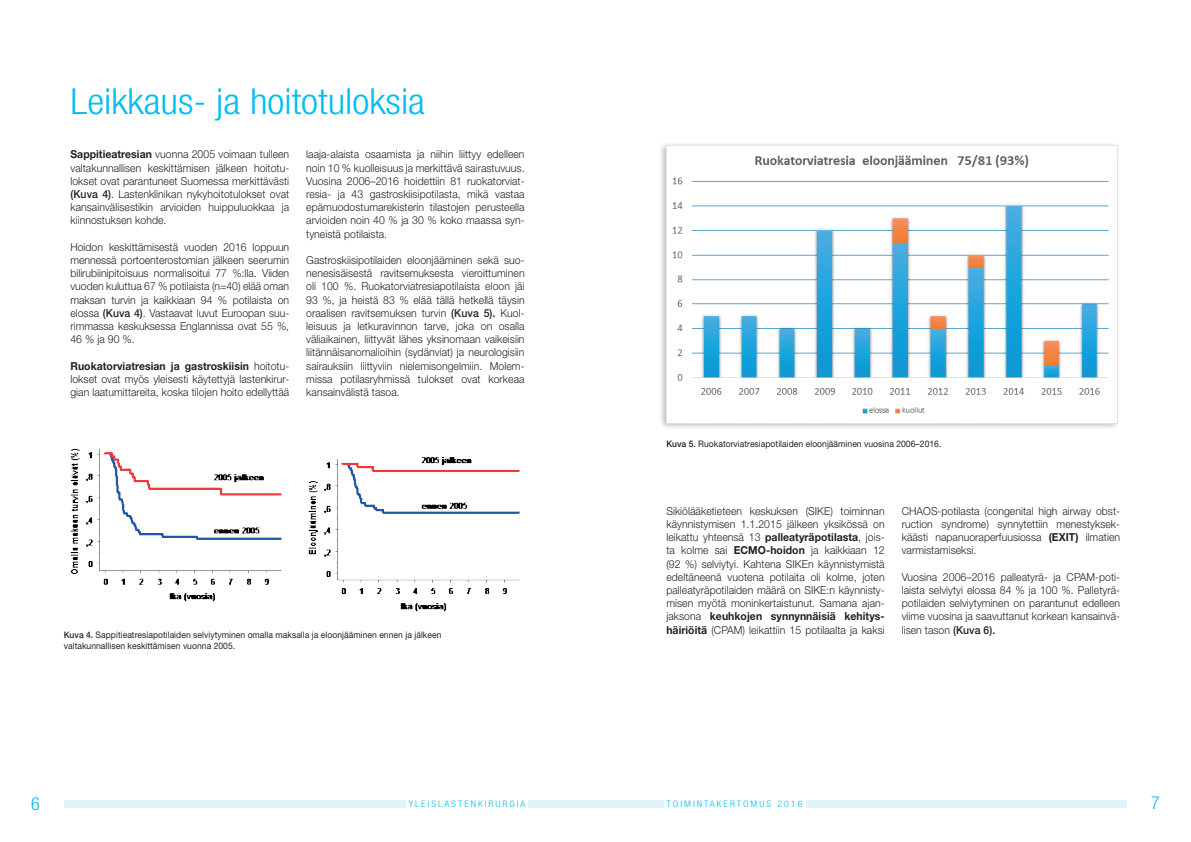
<style>
.page{position:relative;width:1191px;height:842px;background:#fff}
.page>*{position:absolute;margin:0;border:0;box-sizing:border-box;transform-origin:0 0}
.t1{font:300 condensed 36px "Helvetica Neue";color:#01bdf2;scale:1.1 1}
.t2{font:300 condensed 18px "Helvetica Neue";color:#01bdf2}
.t3{font:300 11px/13.2px "Helvetica Neue";letter-spacing:.005em;color:#231f20;text-align:justify;scale:.95 1}
.t4{font:9px/10.8px "Helvetica Neue";letter-spacing:.005em;color:#231f20;scale:.95 1}
.t5{font:300 condensed 9px "Helvetica Neue";letter-spacing:.2em;color:#01bdf2;scale:1.1 1}
.s1{font-weight:700}
.s2{font-weight:500}
</style>
<div class="page">
<div style="left:0;top:801px;width:1191px;height:7px;background:#e1f4fc"></div>
<div style="left:406px;top:789px;width:121px;height:29px;background:#fff"></div>
<div style="left:664px;top:791px;width:142px;height:29px;background:#fff"></div>
<div style="left:0;top:801px;width:63px;height:7px;background:#fff"></div>
<div style="left:1127px;top:801px;width:64px;height:7px;background:#fff"></div>
<img style="left:70px;top:449px;width:212px;height:153px">
<img style="left:308px;top:457px;width:212px;height:155px">
<div style="left:658px;top:141px;width:462px;height:289px;background:#231f20;opacity:.3"></div>
<img style="left:666px;top:145px;width:451px;height:278px">
<h1 class="t1" style="left:70px;top:80px;width:324px">Leikkaus- ja hoitotuloksia</h1>
<p class="t3" style="left:70px;top:148px;width:232px"><span class="s1">Sappitieatresian</span> vuonna 2005 voimaan tulleen valtakunnallisen keskittämisen jälkeen hoitotu&shy;lokset ovat parantuneet Suomessa merkittävästi <span class="s2">(Kuva 4)</span>. Lastenklinikan nykyhoitotulokset ovat kansainvälisestikin arvioiden huippuluokkaa ja kiinnostuksen kohde.</p>
<p class="t3" style="left:70px;top:240px;width:232px">Hoidon keskittämisestä vuoden 2016 loppuun mennessä portoenterostomian jälkeen seerumin bilirubiinipitoisuus normalisoitui 77 %:lla. Viiden vuoden kuluttua 67 % potilaista (n=40) elää oman maksan turvin ja kaikkiaan 94 % potilaista on elossa <span class="s2">(Kuva 4)</span>. Vastaavat luvut Euroopan suu&shy;rimmassa keskuksessa Englannissa ovat 55 %, 46 % ja 90 %.</p>
<p class="t3" style="left:70px;top:359px;width:232px"><span class="s1">Ruokatorviatresian ja gastroskiisin</span> hoitotu&shy;lokset ovat myös yleisesti käytettyjä lastenkirur&shy;gian laatumittareita, koska tilojen hoito edellyttää</p>
<p class="t3" style="left:306px;top:148px;width:231px">laaja-alaista osaamista ja niihin liittyy edelleen noin 10 % kuolleisuus ja merkittävä sairastuvuus.<br>Vuosina 2006–2016 hoidettiin 81 ruokatorviat&shy;resia- ja 43 gastroskiisipotilasta, mikä vastaa epämuodostumarekisterin tilastojen perusteella arvioiden noin 40 % ja 30 % koko maassa syn&shy;tyneistä potilaista.</p>
<p class="t3" style="left:306px;top:253px;width:231px">Gastroskiisipotilaiden eloonjääminen sekä suo&shy;nenesisäisestä ravitsemuksesta vieroittuminen oli 100 %. Ruokatorviatresiapotilaista eloon jäi 93 %, ja heistä 83 % elää tällä hetkellä täysin oraalisen ravitsemuksen turvin <span class="s2">(Kuva 5).</span> Kuol&shy;leisuus ja letkuravinnon tarve, joka on osalla väliaikainen, liittyvät lähes yksinomaan vaikeisiin liitännäisanomalioihin (sydänviat) ja neurologisiin sairauksiin liittyviin nielemisongelmiin. Molem&shy;missa potilasryhmissä tulokset ovat korkeaa kansainvälistä tasoa.</p>
<p class="t4" style="left:64px;top:629px;width:399px"><span class="s2">Kuva 4.</span> Sappitieatresiapotilaiden selviytyminen omalla maksalla ja eloonjääminen ennen ja jälkeen valtakunnallisen keskittämisen vuonna 2005.</p>
<p class="t4" style="left:666px;top:438px;width:291px"><span class="s2">Kuva 5.</span> Ruokatorviatresiapotilaiden eloonjääminen vuosina 2006–2016.</p>
<p class="t3" style="left:666px;top:504px;width:231px">Sikiölääketieteen keskuksen (SIKE) toiminnan käynnistymisen 1.1.2015 jälkeen yksikössä on leikattu yhteensä 13 <span class="s1">palleatyräpotilasta</span>, jois&shy;ta kolme sai <span class="s1">ECMO-hoidon</span> ja kaikkiaan 12 (92 %) selviytyi. Kahtena SIKEn käynnistymistä edeltäneenä vuotena potilaita oli kolme, joten palleatyräpotilaiden määrä on SIKE:n käynnisty&shy;misen myötä moninkertaistunut. Samana ajan&shy;jaksona <span class="s1">keuhkojen synnynnäisiä kehitys&shy;häiriöitä</span> (CPAM) leikattiin 15 potilaalta ja kaksi</p>
<p class="t3" style="left:901px;top:504px;width:231px">CHAOS-potilasta (congenital high airway obst&shy;ruction syndrome) synnytettiin menestyksek&shy;käästi napanuoraperfuusiossa <span class="s1">(EXIT)</span> ilmatien varmistamiseksi.</p>
<p class="t3" style="left:901px;top:570px;width:231px">Vuosina 2006–2016 palleatyrä- ja CPAM-poti&shy;laista selviytyi elossa 84 % ja 100 %. Palletyrä&shy;potilaiden selviytyminen on parantunut edelleen viime vuosina ja saavuttanut korkean kansainvä&shy;lisen tason <span class="s2">(Kuva 6).</span></p>
<h2 class="t2" style="left:31px;top:793px;width:10px">6</h2>
<p class="t5" style="left:409px;top:799px;width:108px">YLEISLASTENKIRURGIA</p>
<p class="t5" style="left:666px;top:799px;width:125px">TOIMINTAKERTOMUS 2016</p>
<h2 class="t2" style="left:1151px;top:792px;width:10px">7</h2>
</div>
